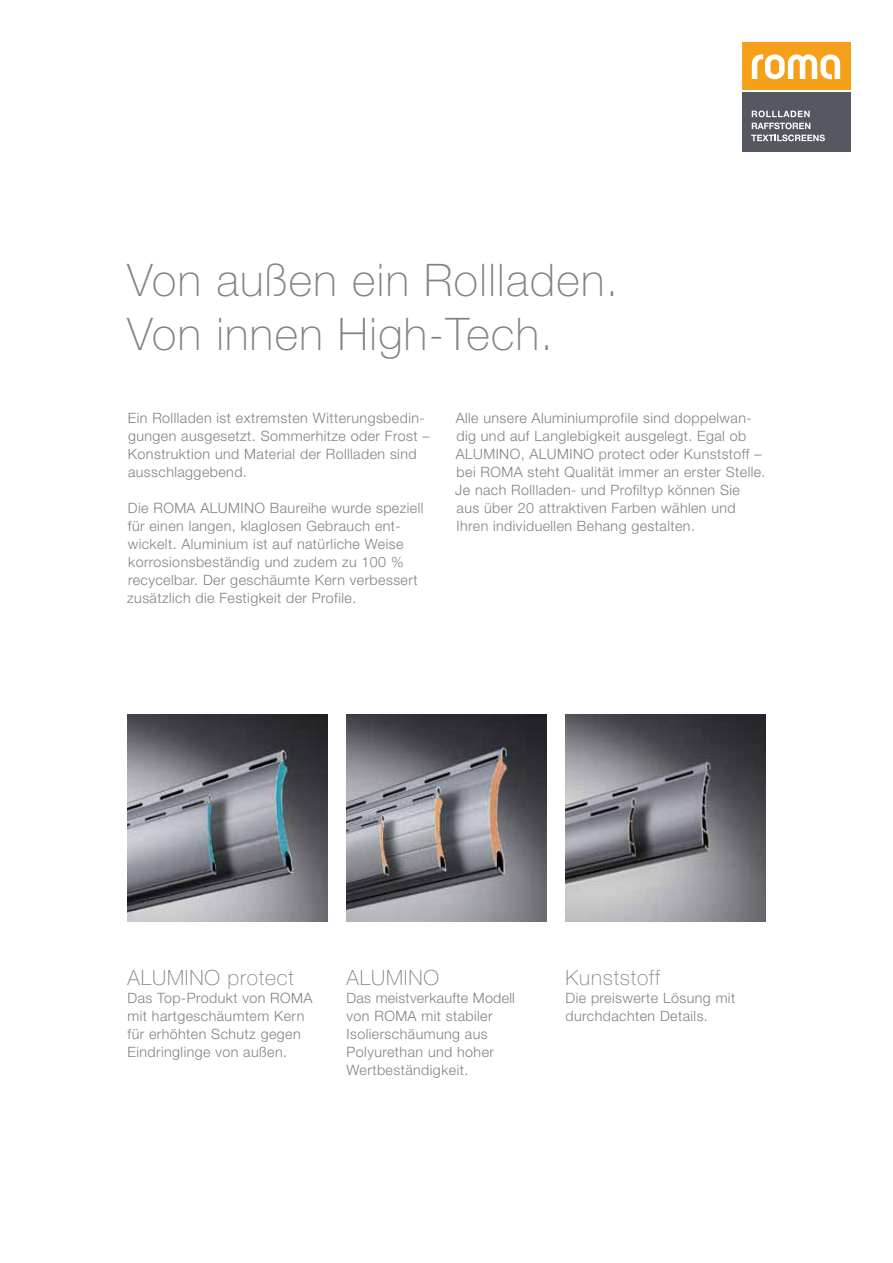
<style>
.page{position:relative;width:893px;height:1263px;background:#fff}
.page>*{position:absolute;margin:0;border:0;box-sizing:border-box;transform-origin:0 0}
.t1{font:100 45px/54px "Helvetica Neue LT Std";letter-spacing:.03em;color:#808285}
.t2{font:100 21px "Helvetica Neue LT Std";letter-spacing:.04em;color:#808285}
.t3{font:300 14.25px/18px "Helvetica Neue LT Std";letter-spacing:.03em;color:#808285}
</style>
<div class="page">
<img style="left:128px;top:715px;width:199px;height:207px">
<img style="left:347px;top:715px;width:199px;height:207px">
<img style="left:566px;top:715px;width:199px;height:207px">
<div style="left:742px;top:43px;width:108px;height:47px;background:#f6a01a"></div>
<div style="left:742px;top:92px;width:108px;height:59px;background:#565861"></div>
<svg style="left:752px;top:54px;width:88px;height:25px"></svg>
<svg style="left:752px;top:111px;width:58px;height:6px"></svg>
<svg style="left:752px;top:123px;width:58px;height:6px"></svg>
<svg style="left:751px;top:135px;width:74px;height:6px"></svg>
<h1 class="t1" style="left:128px;top:253px;width:492px">Von außen ein Rollladen.<br>Von innen High-Tech.</h1>
<p class="t3" style="left:128px;top:408px;width:303px">Ein Rollladen ist extremsten Witterungsbedin&shy;gungen ausgesetzt. Sommerhitze oder Frost – Konstruktion und Material der Rollladen sind ausschlaggebend.</p>
<p class="t3" style="left:127px;top:498px;width:298px">Die ROMA ALUMINO Baureihe wurde speziell für einen langen, klaglosen Gebrauch ent&shy;wickelt. Aluminium ist auf natürliche Weise korrosionsbeständig und zudem zu 100 % recycelbar. Der geschäumte Kern verbessert zusätzlich die Festigkeit der Profile.</p>
<p class="t3" style="left:455px;top:408px;width:312px">Alle unsere Aluminiumprofile sind doppelwan&shy;dig und auf Langlebigkeit ausgelegt. Egal ob ALUMINO, ALUMINO protect oder Kunststoff – bei ROMA steht Qualität immer an erster Stelle.<br>Je nach Rollladen- und Profiltyp können Sie aus über 20 attraktiven Farben wählen und Ihren individuellen Behang gestalten.</p>
<h2 class="t2" style="left:128px;top:965px;width:168px">ALUMINO protect</h2>
<p class="t3" style="left:128px;top:988px;width:186px">Das Top-Produkt von ROMA mit hartgeschäumtem Kern für erhöhten Schutz gegen<br>Eindringlinge von außen.</p>
<h2 class="t2" style="left:347px;top:965px;width:94px">ALUMINO</h2>
<p class="t3" style="left:347px;top:988px;width:170px">Das meistverkaufte Modell von ROMA mit stabiler<br>Isolierschäumung aus<br>Polyurethan und hoher<br>Wertbeständigkeit.</p>
<h2 class="t2" style="left:566px;top:965px;width:96px">Kunststoff</h2>
<p class="t3" style="left:566px;top:988px;width:171px">Die preiswerte Lösung mit durchdachten Details.</p>
</div>
